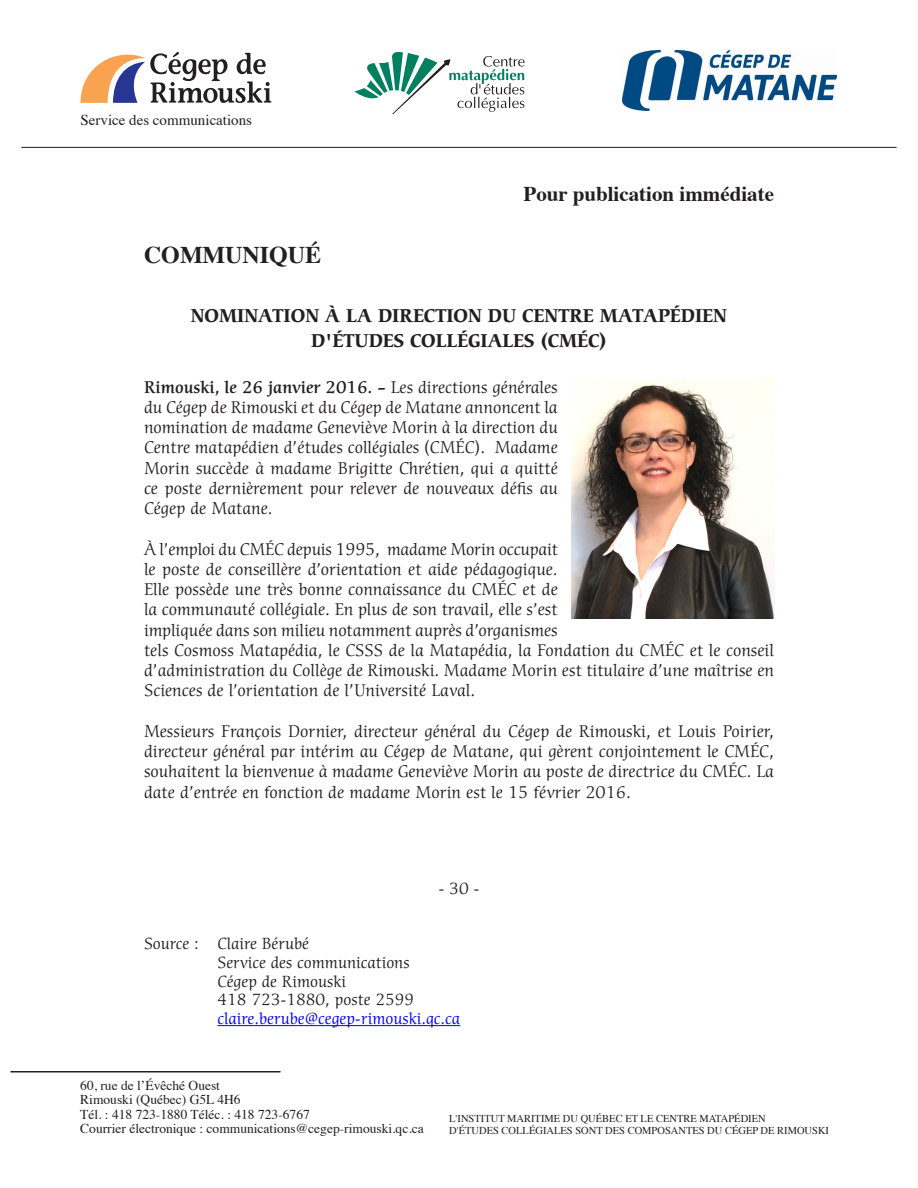
<style>
.page{position:relative;width:918px;height:1188px;background:#fff}
.page>*{position:absolute;margin:0;border:0;box-sizing:border-box;transform-origin:0 0}
.Titre{font:700 24px "Times";color:#231f20}
.Texte_Comm{font:700 21px "Times";color:#231f20}
.Titre_Comm{font:700 18px "Cerigo Std";color:#231f20}
.Texte_Comm-2{font:16.5px/20.2px "Cerigo Std";color:#231f20;text-align:justify}
.Texte_Comm-3{font:15.75px "Cerigo Std";color:#231f20}
.Texte_Comm-4{font:15.75px "Cerigo Std";color:#00f}
.t1{font:15px "Times";color:#231f20}
.t2{font:13.5px "Times";color:#231f20}
.t3{font:10.5px "Times";color:#231f20}
.s1{font-weight:500}
</style>
<div class="page">
<hr style="left:218px;top:1025px;width:242px;height:1px;background:#00f">
<hr style="left:21px;top:147px;width:876px;height:1px;background:#231f20">
<hr style="left:10px;top:1071px;width:270px;height:1px;background:#231f20">
<svg style="left:354px;top:52px;width:171px;height:62px"></svg>
<svg style="left:81px;top:52px;width:190px;height:51px"></svg>
<img style="left:571px;top:378px;width:203px;height:240px">
<img style="left:622px;top:50px;width:214px;height:60px">
<p class="t1" style="left:81px;top:106px;width:173px">Service des communications</p>
<p class="Texte_Comm" style="left:524px;top:174px;width:252px">Pour publication immédiate</p>
<p class="Titre" style="left:144px;top:232px;width:179px">COMMUNIQUÉ</p>
<p class="Titre_Comm" style="left:191px;top:305px;width:538px">NOMINATION À LA DIRECTION DU CENTRE MATAPÉDIEN</p>
<p class="Titre_Comm" style="left:311px;top:330px;width:297px">D'ÉTUDES COLLÉGIALES (CMÉC)</p>
<p class="Texte_Comm-2" style="left:144px;top:377px;width:415px"><span class="s1">Rimouski, le 26 janvier 2016. –</span> Les directions générales du Cégep de Rimouski et du Cégep de Matane annoncent la nomination de madame Geneviève Morin à la direction du Centre matapédien d’études collégiales (CMÉC). Madame Morin succède à madame Brigitte Chrétien, qui a quitté ce poste dernièrement pour relever de nouveaux défis au Cégep de Matane.</p>
<p class="Texte_Comm-2" style="left:144px;top:539px;width:632px;text-align:left">À l’emploi du CMÉC depuis 1995, madame Morin occupait<br>le poste de conseillère d’orientation et aide pédagogique.<br>Elle possède une très bonne connaissance du CMÉC et de<br>la communauté collégiale. En plus de son travail, elle s’est<br>impliquée dans son milieu notamment auprès d’organismes<br>tels Cosmoss Matapédia, le CSSS de la Matapédia, la Fondation du CMÉC et le conseil d’administration du Collège de Rimouski. Madame Morin est titulaire d’une maîtrise en Sciences de l’orientation de l’Université Laval.</p>
<p class="Texte_Comm-2" style="left:144px;top:721px;width:632px">Messieurs François Dornier, directeur général du Cégep de Rimouski, et Louis Poirier, directeur général par intérim au Cégep de Matane, qui gèrent conjointement le CMÉC, souhaitent la bienvenue à madame Geneviève Morin au poste de directrice du CMÉC. La date d’entrée en fonction de madame Morin est le 15 février 2016.</p>
<p class="Texte_Comm-3" style="left:438px;top:880px;width:43px">- 30 -</p>
<p class="Texte_Comm-3" style="left:144px;top:934px;width:167px">Source : Claire Bérubé</p>
<p class="Texte_Comm-3" style="left:218px;top:953px;width:194px">Service des communications</p>
<p class="Texte_Comm-3" style="left:218px;top:972px;width:130px">Cégep de Rimouski</p>
<p class="Texte_Comm-3" style="left:218px;top:991px;width:198px">418 723-1880, poste 2599</p>
<p class="Texte_Comm-4" style="left:218px;top:1009px;width:244px">claire.berube@cegep-rimouski.qc.ca</p>
<p class="t2" style="left:80px;top:1073px;width:141px">60, rue de l’Évêché Ouest</p>
<p class="t2" style="left:80px;top:1087px;width:162px">Rimouski (Québec) G5L 4H6</p>
<p class="t2" style="left:80px;top:1101px;width:231px">Tél. : 418 723-1880 Téléc. : 418 723-6767</p>
<p class="t2" style="left:80px;top:1116px;width:345px">Courrier électronique : communications@cegep-rimouski.qc.ca</p>
<p class="t3" style="left:449px;top:1109px;width:318px">L'INSTITUT MARITIME DU QUÉBEC ET LE CENTRE MATAPÉDIEN</p>
<p class="t3" style="left:449px;top:1121px;width:381px">D'ÉTUDES COLLÉGIALES SONT DES COMPOSANTES DU CÉGEP DE RIMOUSKI</p>
</div>
